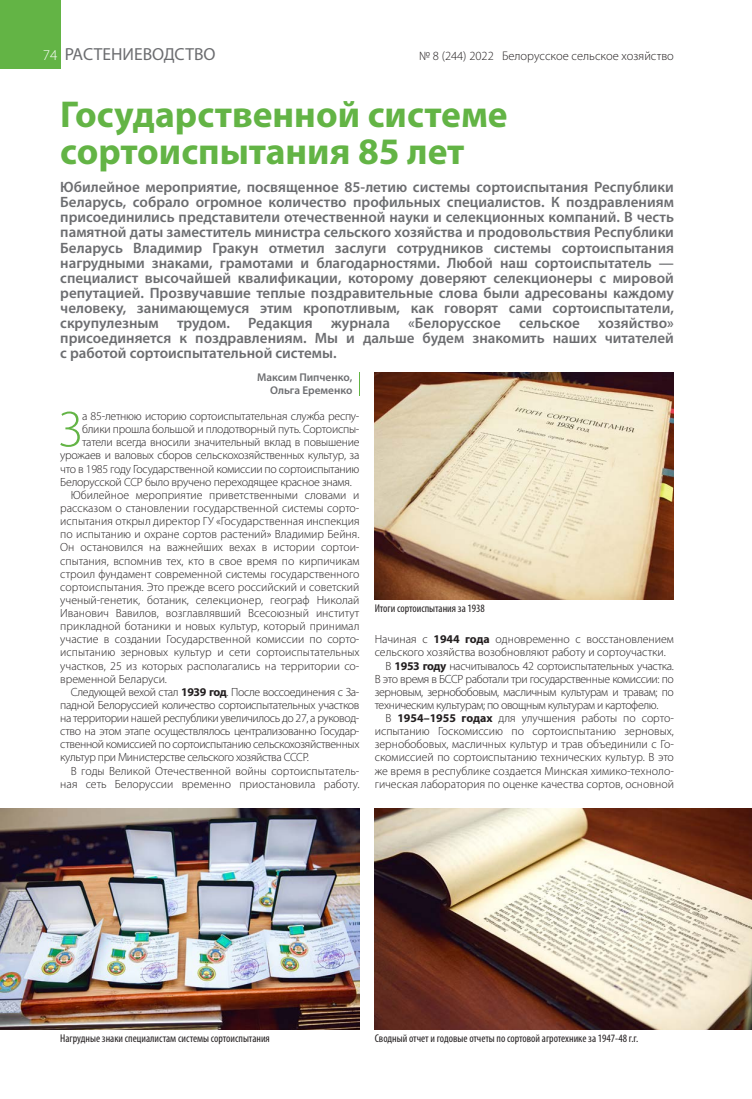
<style>
.page{position:relative;width:752px;height:1099px;background:#fff}
.page>*{position:absolute;margin:0;border:0;box-sizing:border-box;transform-origin:0 0}
.Основа_текст{font:300 50.88px "Myriad Pro";color:#63b445}
.Заголовок{font:700 37.5px "Myriad Pro";color:#63b445}
.t1{font:17.5px "Myriad Pro";color:#6c6d70}
.Лит{font:600 15px/15px "Myriad Pro";color:#6c6d70;text-align:justify}
.t2{font:300 12.5px "Myriad Pro";color:#231f20}
.Основа_текст-2{font:300 11.88px/13.1px "Myriad Pro";letter-spacing:-.02em;color:#231f20;text-align:justify}
.Основа_текст-3{font:300 11.88px/13.1px "Myriad Pro";color:#231f20;text-align:right}
.Подпись_фото{font:condensed 11.25px "Myriad Pro";color:#231f20}
.Автор{font:600 11.25px "Myriad Pro";color:#6c6d70}
.s1{font-weight:300;font-size:15px;color:#fff}
.s2{font-weight:300;font-size:15px;color:#231f20}
.s3{font-weight:700}
</style>
<div class="page">
<div style="left:0;top:0;width:60px;height:69px;background:#63b445"></div>
<svg style="left:359px;top:372px;width:1px;height:24px"></svg>
<img style="left:374px;top:372px;width:299px;height:227px">
<img style="left:0;top:808px;width:359px;height:221px">
<img style="left:374px;top:808px;width:377px;height:221px">
<h3 class="t1" style="left:43px;top:43px;width:174px"><span class="s1">74</span><span class="s2">74</span> РАСТЕНИЕВОДСТВО</h3>
<p class="t2" style="left:419px;top:49px;width:256px">№ 8 (244) 2022 Белорусское сельское хозяйство</p>
<p class="Заголовок" style="left:60px;top:90px;width:448px">Государственной системе</p>
<p class="Заголовок" style="left:60px;top:127px;width:405px">сортоиспытания 85 лет</p>
<p class="Лит" style="left:60px;top:180px;width:615px">Юбилейное мероприятие, посвященное 85-летию системы сортоиспытания Республики Беларусь, собрало огромное количество профильных специалистов. К поздравлениям присоединились представители отечественной науки и селекционных компаний. В честь памятной даты заместитель министра сельского хозяйства и продовольствия Республики Беларусь Владимир Гракун отметил заслуги сотрудников системы сортоиспытания нагрудными знаками, грамотами и благодарностями. Любой наш сортоиспытатель — специалист высочайшей квалификации, которому доверяют селекционеры с мировой репутацией. Прозвучавшие теплые поздравительные слова были адресованы каждому человеку, занимающемуся этим кропотливым, как говорят сами сортоиспытатели, скрупулезным трудом. Редакция журнала «Белорусское сельское хозяйство» присоединяется к поздравлениям. Мы и дальше будем знакомить наших читателей с работой сортоиспытательной системы.</p>
<p class="Автор" style="left:257px;top:371px;width:97px">Максим Пипченко,</p>
<p class="Автор" style="left:270px;top:383px;width:84px">Ольга Еременко</p>
<p class="Основа_текст" style="left:59px;top:402px;width:25px">З</p>
<p class="Основа_текст-2" style="left:82px;top:410px;width:279px">а 85-летнюю историю сортоиспытательная служба респу-</p>
<p class="Основа_текст-2" style="left:82px;top:423px;width:279px">блики прошла большой и плодотворный путь. Сортоиспы-</p>
<p class="Основа_текст-2" style="left:82px;top:436px;width:279px">татели всегда вносили значительный вклад в повышение</p>
<p class="Основа_текст-2" style="left:60px;top:449px;width:300px">урожаев и валовых сборов сельскохозяйственных культур, за</p>
<p class="Основа_текст-2" style="left:60px;top:462px;width:300px">что в 1985 году Государственной комиссии по сортоиспытанию</p>
<p class="Основа_текст-2" style="left:60px;top:475px;width:293px">Белорусской ССР было вручено переходящее красное знамя.</p>
<p class="Основа_текст-2" style="left:60px;top:488px;width:300px;text-indent:11px">Юбилейное мероприятие приветственными словами и рассказом о становлении государственной системы сорто&shy;испытания открыл директор ГУ «Государственная инспекция по испытанию и охране сортов растений» Владимир Бейня.<br>Он остановился на важнейших вехах в истории сортои&shy;спытания, вспомнив тех, кто в свое время по кирпичикам строил фундамент современной системы государственного сортоиспытания. Это прежде всего российский и советский ученый-генетик, ботаник, селекционер, географ Николай Иванович Вавилов, возглавлявший Всесоюзный институт прикладной ботаники и новых культур, который принимал участие в создании Государственной комиссии по сорто&shy;испытанию зерновых культур и сети сортоиспытательных участков, 25 из которых располагались на территории со&shy;временной Беларуси.</p>
<p class="Основа_текст-2" style="left:60px;top:685px;width:300px;text-indent:11px">Следующей вехой стал <span class="s3">1939 год</span>. После воссоединения с За&shy;падной Белоруссией количество сортоиспытательных участков на территории нашей республики увеличилось до 27, а руковод&shy;ство на этом этапе осуществлялось централизованно Государ&shy;ственной комиссией по сортоиспытанию сельскохозяйственных культур при Министерстве сельского хозяйства СССР.</p>
<p class="Основа_текст-3" style="left:60px;top:764px;width:300px">В годы Великой Отечественной войны сортоиспытатель&shy;ная сеть Белоруссии временно приостановила работу.</p>
<p class="Подпись_фото" style="left:374px;top:601px;width:111px">Итоги сортоиспытания за 1938</p>
<p class="Основа_текст-3" style="left:374px;top:633px;width:300px;text-align:left">Начиная с <span class="s3">1944 года</span> одновременно с восстановлением сельского хозяйства возобновляют работу и сортоучастки.</p>
<p class="Основа_текст-2" style="left:374px;top:659px;width:300px;text-indent:11px">В <span class="s3">1953 году</span> насчитывалось 42 сортоиспытательных участка.<br>В это время в БССР работали три государственные комиссии: по зерновым, зернобобовым, масличным культурам и травам; по техническим культурам; по овощным культурам и картофелю.</p>
<p class="Основа_текст-2" style="left:374px;top:712px;width:300px;text-indent:11px">В <span class="s3">1954–1955 годах</span> для улучшения работы по сорто&shy;испытанию Госкомиссию по сортоиспытанию зерновых, зернобобовых, масличных культур и трав объединили с Го&shy;скомиссией по сортоиспытанию технических культур. В это же время в республике создается Минская химико-техноло&shy;гическая лаборатория по оценке качества сортов, основной</p>
<p class="Подпись_фото" style="left:60px;top:1031px;width:211px">Нагрудные знаки специалистам системы сортоиспытания</p>
<p class="Подпись_фото" style="left:374px;top:1031px;width:265px">Сводный отчет и годовые отчеты по сортовой агротехнике за 1947-48 г.г.</p>
</div>
